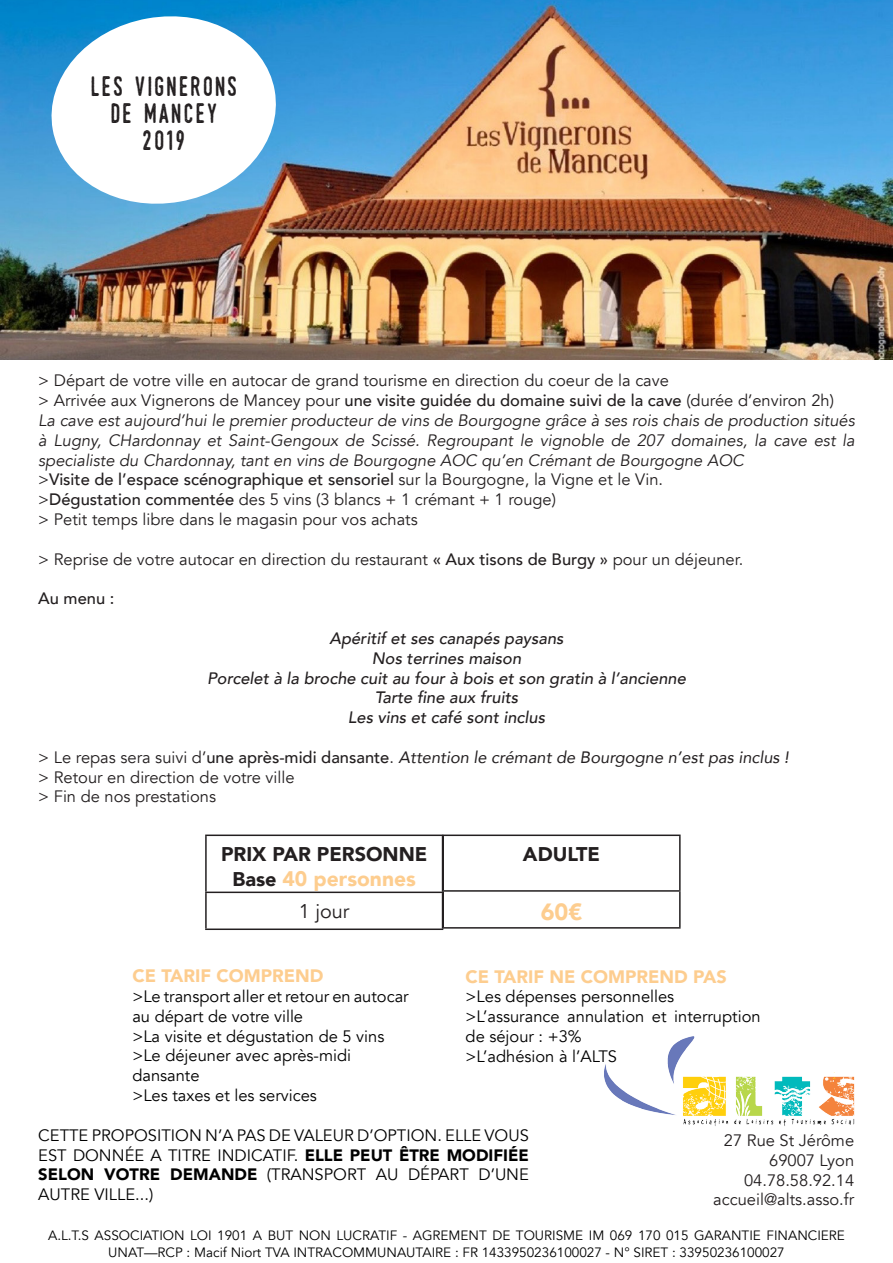
<style>
.page{position:relative;width:893px;height:1263px;background:#fff}
.page>*{position:absolute;margin:0;border:0;box-sizing:border-box;transform-origin:0 0}
.t1{font:27px "Monthoers Vintage";letter-spacing:.07em;color:#231f20}
.t2{font:900 23.4px "Avenir";color:#fdcd8f}
.t3{font:900 21px "Avenir";color:#fdcd8f}
.t4{font:900 19.8px "Avenir";color:#231f20}
.t5{font:19.8px "Avenir";color:#231f20}
.t6{font:900 18px "Avenir";color:#fdcd8f}
.t7{font:16.5px "Avenir";color:#231f20}
.t8{font:16.5px/19.8px "Avenir";color:#000}
.t9{font:italic 16.5px/19.8px "Avenir";color:#231f20;text-align:justify}
.t10{font:italic 500 16.5px "Avenir";color:#231f20}
.t11{font:italic 16.5px "Avenir";color:#231f20}
.t12{font:500 16.5px "Avenir";color:#231f20}
.t13{font:13.5px/16.2px "Avenir";color:#000;text-align:center}
.s1{font-weight:500}
.s2{font-weight:400}
.s3{font-style:normal}
.s4{font-weight:500;font-style:normal}
.s5{font-size:19.8px;color:#231f20}
.s6{font-weight:900}
</style>
<div class="page">
<img style="left:0;top:0;width:893px;height:360px">
<svg style="left:44px;top:8px;width:240px;height:204px"></svg>
<hr style="left:205px;top:834px;width:238px;height:2px;background:#231f20">
<hr style="left:205px;top:836px;width:2px;height:55px;background:#231f20">
<hr style="left:205px;top:891px;width:238px;height:2px;background:#231f20">
<hr style="left:205px;top:893px;width:2px;height:35px;background:#231f20">
<hr style="left:205px;top:928px;width:238px;height:2px;background:#231f20">
<hr style="left:442px;top:834px;width:239px;height:2px;background:#231f20">
<hr style="left:442px;top:836px;width:2px;height:54px;background:#231f20">
<hr style="left:679px;top:836px;width:2px;height:54px;background:#231f20">
<hr style="left:442px;top:890px;width:239px;height:2px;background:#231f20">
<hr style="left:442px;top:892px;width:2px;height:35px;background:#231f20">
<hr style="left:679px;top:892px;width:2px;height:35px;background:#231f20">
<hr style="left:442px;top:927px;width:239px;height:1px;background:#231f20">
<img style="left:604px;top:1036px;width:251px;height:90px">
<p class="t1" style="left:90px;top:71px;width:148px">LES VIGNERONS</p>
<p class="t1" style="left:110px;top:98px;width:108px">DE MANCEY</p>
<p class="t1" style="left:142px;top:125px;width:44px">2019</p>
<p class="t7" style="left:38px;top:371px;width:632px">&gt; Départ de votre ville en autocar de grand tourisme en direction du coeur de la cave</p>
<p class="t7" style="left:38px;top:391px;width:797px">&gt; Arrivée aux Vignerons de Mancey pour <span class="s1">une visite guidée du domaine suivi de la cave</span> (durée d’environ 2h)</p>
<p class="t9" style="left:38px;top:411px;width:818px">La cave est aujourd’hui le premier producteur de vins de Bourgogne grâce à ses rois chais de production situés à Lugny, CHardonnay et Saint-Gengoux de Scissé. Regroupant le vignoble de 207 domaines, la cave est la specialiste du Chardonnay, tant en vins de Bourgogne AOC qu’en Crémant de Bourgogne AOC</p>
<p class="t12" style="left:38px;top:465px;width:626px"><span class="s2">&gt;</span>Visite de l’espace scénographique et sensoriel <span class="s2">sur la Bourgogne, la Vigne et le Vin.</span></p>
<p class="t7" style="left:38px;top:490px;width:519px">&gt;<span class="s1">Dégustation commentée</span> des 5 vins (3 blancs + 1 crémant + 1 rouge)</p>
<p class="t7" style="left:38px;top:510px;width:381px">&gt; Petit temps libre dans le magasin pour vos achats</p>
<p class="t7" style="left:38px;top:549px;width:706px">&gt; Reprise de votre autocar en direction du restaurant <span class="s1">« Aux tisons de Burgy »</span> pour un déjeuner.</p>
<p class="t12" style="left:38px;top:584px;width:78px">Au menu :</p>
<p class="t10" style="left:329px;top:628px;width:236px">Apéritif et ses canapés paysans</p>
<p class="t10" style="left:372px;top:648px;width:151px">Nos terrines maison</p>
<p class="t10" style="left:207px;top:668px;width:480px">Porcelet à la broche cuit au four à bois et son gratin à l’ancienne</p>
<p class="t10" style="left:375px;top:688px;width:145px">Tarte fine aux fruits</p>
<p class="t10" style="left:348px;top:707px;width:199px">Les vins et café sont inclus</p>
<p class="t11" style="left:38px;top:747px;width:752px"><span class="s3">&gt; Le repas sera suivi d’</span><span class="s4">une après-midi dansante</span><span class="s3">.</span> Attention le crémant de Bourgogne n’est pas inclus !</p>
<p class="t7" style="left:38px;top:767px;width:258px">&gt; Retour en direction de votre ville</p>
<p class="t7" style="left:38px;top:787px;width:179px">&gt; Fin de nos prestations</p>
<p class="t4" style="left:221px;top:837px;width:208px">PRIX PAR PERSONNE</p>
<p class="t3" style="left:233px;top:861px;width:185px"><span class="s5">Base</span> 40 personnes</p>
<p class="t5" style="left:299px;top:899px;width:52px">1 jour</p>
<p class="t4" style="left:523px;top:837px;width:79px">ADULTE</p>
<p class="t2" style="left:541px;top:892px;width:43px">60€</p>
<p class="t6" style="left:132px;top:960px;width:192px">CE TARIF COMPREND</p>
<p class="t8" style="left:132px;top:987px;width:278px">&gt;Le transport aller et retour en autocar au départ de votre ville</p>
<p class="t8" style="left:132px;top:1026px;width:254px">&gt;La visite et dégustation de 5 vins</p>
<p class="t8" style="left:132px;top:1046px;width:220px">&gt;Le déjeuner avec après-midi dansante</p>
<p class="t8" style="left:132px;top:1086px;width:186px">&gt;Les taxes et les services</p>
<p class="t6" style="left:466px;top:961px;width:263px">CE TARIF NE COMPREND PAS</p>
<p class="t8" style="left:466px;top:987px;width:210px">&gt;Les dépenses personnelles</p>
<p class="t8" style="left:466px;top:1007px;width:297px">&gt;L’assurance annulation et interruption de séjour : +3%</p>
<p class="t8" style="left:466px;top:1046px;width:153px">&gt;L’adhésion à l’ALTS</p>
<p class="t8" style="left:38px;top:1125px;width:492px;text-align:justify">CETTE PROPOSITION N’A PAS DE VALEUR D’OPTION. ELLE VOUS EST DONNÉE A TITRE INDICATIF. <span class="s6">ELLE PEUT ÊTRE MODIFIÉE SELON VOTRE DEMANDE</span> (TRANSPORT AU DÉPART D’UNE AUTRE VILLE...)</p>
<p class="t7" style="left:724px;top:1130px;width:132px">27 Rue St Jérôme</p>
<p class="t7" style="left:769px;top:1150px;width:87px">69007 Lyon</p>
<p class="t7" style="left:744px;top:1170px;width:112px">04.78.58.92.14</p>
<p class="t7" style="left:713px;top:1190px;width:142px">accueil@alts.asso.fr</p>
<p class="t13" style="left:48px;top:1228px;width:798px">A.L.T.S ASSOCIATION LOI 1901 A BUT NON LUCRATIF - AGREMENT DE TOURISME IM 069 170 015 GARANTIE FINANCIERE<br>UNAT—RCP : Macif Niort TVA INTRACOMMUNAUTAIRE : FR 1433950236100027 - N° SIRET : 33950236100027</p>
</div>
